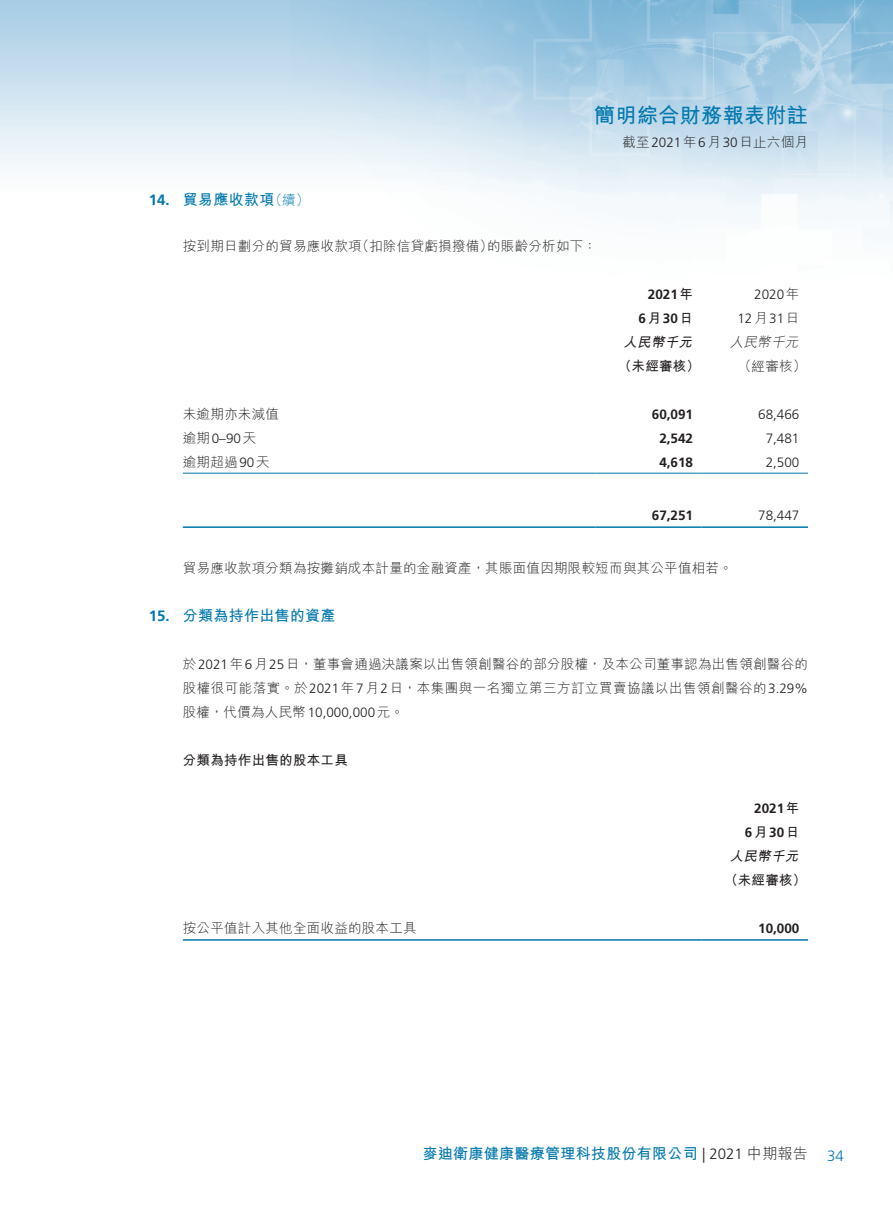
<style>
.page{position:relative;width:893px;height:1212px;background:#fff}
.page>*{position:absolute;margin:0;border:0;box-sizing:border-box;transform-origin:0 0}
.t1{font:700 21px "M Hei HK";letter-spacing:.02em;color:#0078ae}
._01_H1{font:700 15px "M Hei HK";letter-spacing:.02em;color:#0078ae}
._01_H1-2{font:700 15px "Frutiger LT Std";color:#0078ae}
.t2{font:300 15px "Frutiger LT Std";color:#0078ae}
._00_txt{font:300 13.5px/24px "M Hei HK";letter-spacing:.02em;color:#231f20;text-align:justify}
._50_Table_txt{font:700 13.5px "Frutiger LT Std";color:#231f20}
._50_Table_txt-2{font:300 13.5px "Frutiger LT Std";color:#231f20}
._50_Table_txt-3{font:300 13.5px "M Hei HK";letter-spacing:.02em;color:#231f20}
._50_Table_txt-4{font:700 13.5px "M Hei HK";letter-spacing:.02em;color:#231f20}
._02_H2{font:700 13.5px "M Hei HK";letter-spacing:.02em;color:#231f20}
._50_Table_txt-5{font:italic 700 13.5px "M Hei HK";color:#231f20}
._50_Table_txt-6{font:italic 300 13.5px "M Hei HK";color:#231f20}
._01_H1-3{font:300 13.5px "M Hei HK";color:#0078ae}
.s1{font-family:"Frutiger LT Std"}
.s2{font-family:"M Hei HK"}
.s3{font-family:"Frutiger LT Std";font-weight:300;color:#231f20}
.s4{font-weight:300;color:#231f20}
</style>
<div class="page">
<img style="left:0;top:0;width:893px;height:528px">
<hr style="left:183px;top:473px;width:412px;height:1px;background:#0078ae">
<hr style="left:595px;top:473px;width:107px;height:1px;background:#0078ae">
<hr style="left:702px;top:473px;width:106px;height:1px;background:#0078ae">
<hr style="left:183px;top:526px;width:412px;height:2px;background:#0078ae">
<hr style="left:595px;top:526px;width:107px;height:2px;background:#0078ae">
<hr style="left:702px;top:526px;width:106px;height:2px;background:#0078ae">
<hr style="left:183px;top:939px;width:519px;height:2px;background:#0078ae">
<hr style="left:702px;top:939px;width:106px;height:2px;background:#0078ae">
<h1 class="t1" style="left:594px;top:100px;width:215px">簡明綜合財務報表附註</h1>
<p class="_00_txt" style="left:622px;top:130px;width:187px">截至<span class="s1">2021</span>年<span class="s1">6</span>月<span class="s1">30</span>日止六個月</p>
<p class="_01_H1-2" style="left:149px;top:191px;width:22px">14.</p>
<p class="_01_H1" style="left:183px;top:188px;width:93px">貿易應收款項</p>
<p class="_01_H1-3" style="left:269px;top:193px;width:42px">（續(</p>
<p class="_00_txt" style="left:356px;top:234px;width:138px">（扣除信貸虧損撥備）</p>
<p class="_00_txt" style="left:183px;top:234px;width:180px">按到期日劃分的貿易應收款項</p>
<p class="_00_txt" style="left:487px;top:234px;width:111px">的賬齡分析如下：</p>
<p class="_50_Table_txt-3" style="left:183px;top:407px;width:98px">未逾期亦未減值</p>
<p class="_50_Table_txt-2" style="left:183px;top:431px;width:75px"><span class="s2">逾期</span> –0 90<span class="s2">天</span></p>
<p class="_50_Table_txt-3" style="left:183px;top:455px;width:88px">逾期超過<span class="s1">90</span>天</p>
<p class="_50_Table_txt" style="left:648px;top:287px;width:47px">2021<span class="s2">年</span></p>
<p class="_50_Table_txt" style="left:638px;top:311px;width:56px">6<span class="s2">月</span>30<span class="s2">日</span></p>
<p class="_50_Table_txt-5" style="left:623px;top:332px;width:74px">人民幣千元</p>
<p class="_50_Table_txt-4" style="left:618px;top:356px;width:83px">（未經審核）</p>
<p class="_50_Table_txt" style="left:652px;top:407px;width:43px">60,091</p>
<p class="_50_Table_txt" style="left:659px;top:431px;width:35px">2,542</p>
<p class="_50_Table_txt" style="left:659px;top:455px;width:35px">4,618</p>
<p class="_50_Table_txt-2" style="left:754px;top:287px;width:47px">2020<span class="s2">年</span></p>
<p class="_50_Table_txt-2" style="left:737px;top:311px;width:64px">12<span class="s2">月</span>31<span class="s2">日</span></p>
<p class="_50_Table_txt-6" style="left:730px;top:335px;width:73px">人民幣千元</p>
<p class="_50_Table_txt-3" style="left:738px;top:359px;width:70px">（經審核(</p>
<p class="_50_Table_txt-2" style="left:758px;top:407px;width:43px">68,466</p>
<p class="_50_Table_txt-2" style="left:766px;top:431px;width:35px">7,481</p>
<p class="_50_Table_txt-2" style="left:766px;top:455px;width:35px">2,500</p>
<p class="_01_H1-2" style="left:149px;top:606px;width:22px">15.</p>
<p class="_50_Table_txt" style="left:652px;top:507px;width:43px">67,251</p>
<p class="_00_txt" style="left:183px;top:555px;width:551px">貿易應收款項分類為按攤銷成本計量的金融資產，其賬面值因期限較短而與其公平值相若。</p>
<p class="_01_H1" style="left:183px;top:604px;width:154px">分類為持作出售的資產</p>
<p class="_50_Table_txt-2" style="left:758px;top:507px;width:43px">78,447</p>
<p class="_00_txt" style="left:183px;top:651px;width:627px">於<span class="s1">2021</span>年<span class="s1">6</span>月<span class="s1">25</span>日，董事會通過決議案以出售領創醫谷的部分股權，及本公司董事認為出售領創醫谷的股權很可能落實。於<span class="s1">2021</span>年<span class="s1">7</span>月<span class="s1">2</span>日，本集團與一名獨立第三方訂立買賣協議以出售領創醫谷的<span class="s1">3.29%</span>股權，代價為人民幣<span class="s1">10,000,000</span>元。</p>
<p class="_02_H2" style="left:183px;top:750px;width:166px">分類為持作出售的股本工具</p>
<p class="_50_Table_txt" style="left:754px;top:800px;width:47px">2021<span class="s2">年</span></p>
<p class="_50_Table_txt" style="left:745px;top:824px;width:56px">6<span class="s2">月</span>30<span class="s2">日</span></p>
<p class="_50_Table_txt-5" style="left:730px;top:846px;width:74px">人民幣千元</p>
<p class="_50_Table_txt-4" style="left:724px;top:870px;width:83px">（未經審核(</p>
<p class="_50_Table_txt" style="left:758px;top:920px;width:43px">10,000</p>
<p class="_50_Table_txt-3" style="left:183px;top:921px;width:235px">按公平值計入其他全面收益的股本工具</p>
<p class="_01_H1" style="left:423px;top:1143px;width:387px">麥迪衛康健康醫療管理科技股份有限公司 <span class="s3">| 2021</span> <span class="s4">中期報告</span></p>
<p class="t2" style="left:827px;top:1147px;width:18px">34</p>
</div>
